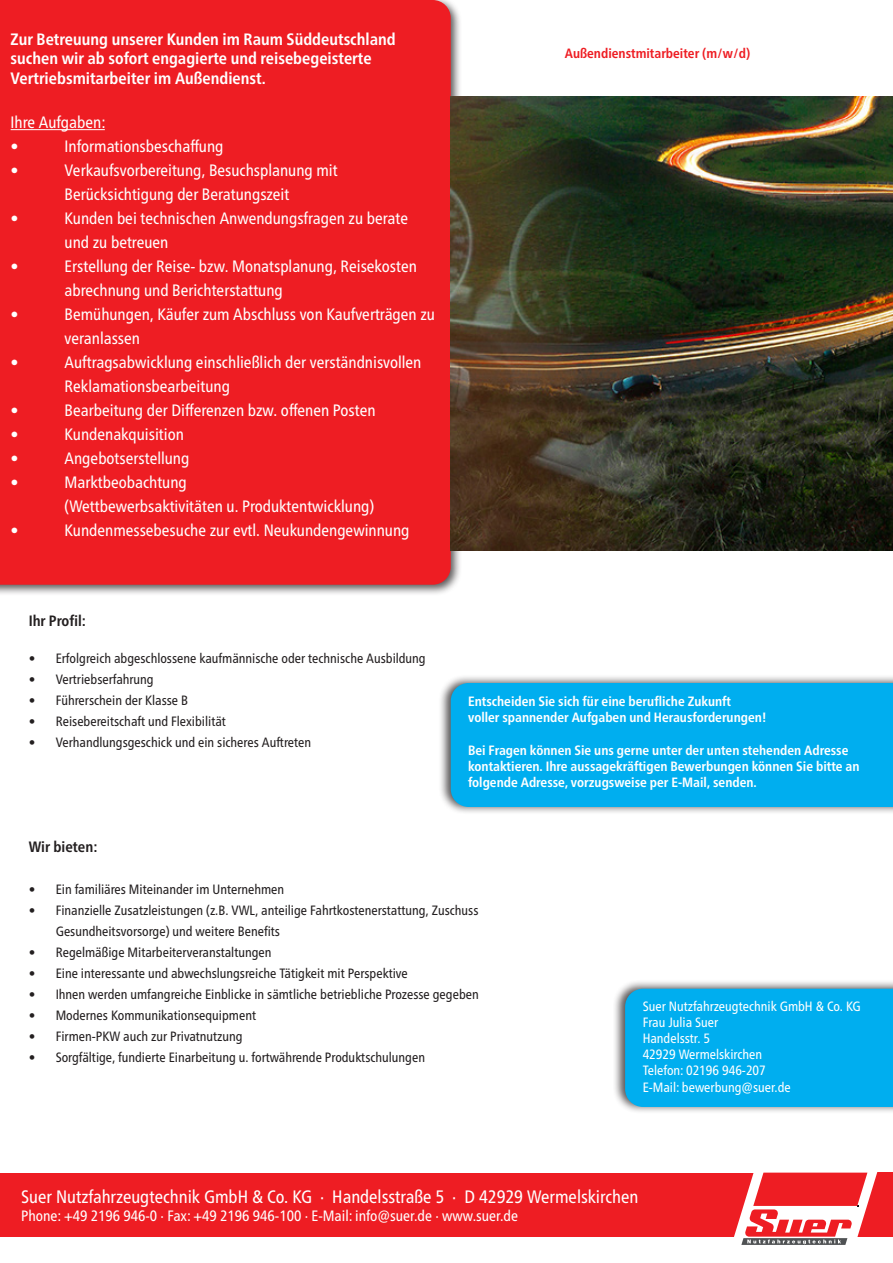
<style>
.page{position:relative;width:893px;height:1263px;background:#fff}
.page>*{position:absolute;margin:0;border:0;box-sizing:border-box;transform-origin:0 0}
.t1{font:condensed 18px "Frutiger Neue LTW1 G";color:#fff}
.t2{font:condensed 16.5px/24px "Frutiger Neue LTW1 G";color:#fff}
.t3{font:700 condensed 16.5px "Frutiger Neue LTW1 G";color:#fff}
.t4{font:condensed 15px "Frutiger Neue LTW1 G";color:#fff}
.t5{font:700 condensed 15px "Frutiger Neue LTW1 G";color:#231f20}
.t6{font:condensed 13.5px/21px "Frutiger Neue LTW1 G";color:#231f20}
.t7{font:700 condensed 13.5px "Frutiger Neue LTW1 G";color:#fff}
.t8{font:condensed 13.5px "Frutiger Neue LTW1 G";color:#fff}
.t9{font:700 condensed 13.5px "Frutiger Neue LTW1 G";color:#ee1d23}
</style>
<div class="page">
<div style="left:0;top:0;width:462px;height:596px;background:#231f20;opacity:.75"></div>
<div style="left:0;top:0;width:451px;height:585px;background:#ee1d23"></div>
<img style="left:451px;top:97px;width:442px;height:454px">
<div style="left:855px;top:1172px;width:38px;height:64px;background:#ee1d23"></div>
<div style="left:0;top:1172px;width:754px;height:64px;background:#ee1d23"></div>
<svg style="left:733px;top:1172px;width:145px;height:73px"></svg>
<hr style="left:11px;top:129px;width:94px;height:1px;background:#fff">
<div style="left:438px;top:674px;width:455px;height:140px;background:#231f20;opacity:.75"></div>
<div style="left:451px;top:683px;width:442px;height:124px;background:#00aeef"></div>
<div style="left:613px;top:979px;width:280px;height:135px;background:#231f20;opacity:.75"></div>
<div style="left:625px;top:989px;width:268px;height:118px;background:#00aeef"></div>
<p class="t3" style="left:11px;top:29px;width:387px">Zur Betreuung unserer Kunden im Raum Süddeutschland</p>
<p class="t3" style="left:11px;top:49px;width:363px">suchen wir ab sofort engagierte und reisebegeisterte</p>
<p class="t3" style="left:11px;top:69px;width:257px">Vertriebsmitarbeiter im Außendienst.</p>
<p class="t2" style="left:11px;top:110px;width:97px">Ihre Aufgaben:</p>
<p class="t2" style="left:11px;top:134px;width:10px">•</p>
<p class="t2" style="left:65px;top:134px;width:160px">Informationsbeschaffung</p>
<p class="t2" style="left:11px;top:158px;width:10px">•</p>
<p class="t2" style="left:65px;top:158px;width:275px">Verkaufsvorbereitung, Besuchsplanung mit<br>Berücksichtigung der Beratungszeit</p>
<p class="t2" style="left:11px;top:206px;width:10px">•</p>
<p class="t2" style="left:65px;top:206px;width:345px">Kunden bei technischen Anwendungsfragen zu berate</p>
<p class="t2" style="left:65px;top:230px;width:105px">und zu betreuen</p>
<p class="t2" style="left:11px;top:254px;width:10px">•</p>
<p class="t2" style="left:65px;top:254px;width:354px">Erstellung der Reise- bzw. Monatsplanung, Reisekosten abrechnung und Berichterstattung</p>
<p class="t2" style="left:11px;top:302px;width:10px">•</p>
<p class="t2" style="left:65px;top:302px;width:372px">Bemühungen, Käufer zum Abschluss von Kaufverträgen zu</p>
<p class="t2" style="left:65px;top:326px;width:77px">veranlassen</p>
<p class="t2" style="left:11px;top:350px;width:10px">•</p>
<p class="t2" style="left:65px;top:350px;width:358px">Auftragsabwicklung einschließlich der verständnisvollen<br>Reklamationsbearbeitung</p>
<p class="t2" style="left:11px;top:398px;width:10px">•</p>
<p class="t2" style="left:65px;top:398px;width:312px">Bearbeitung der Differenzen bzw. offenen Posten</p>
<p class="t2" style="left:11px;top:422px;width:10px">•</p>
<p class="t2" style="left:65px;top:422px;width:121px">Kundenakquisition</p>
<p class="t2" style="left:11px;top:446px;width:10px">•</p>
<p class="t2" style="left:65px;top:446px;width:126px">Angebotserstellung</p>
<p class="t2" style="left:11px;top:470px;width:10px">•</p>
<p class="t2" style="left:65px;top:470px;width:311px">Marktbeobachtung<br>(Wettbewerbsaktivitäten u. Produktentwicklung)</p>
<p class="t2" style="left:11px;top:518px;width:10px">•</p>
<p class="t2" style="left:65px;top:518px;width:346px">Kundenmessebesuche zur evtl. Neukundengewinnung</p>
<p class="t5" style="left:29px;top:611px;width:59px">Ihr Profil:</p>
<p class="t6" style="left:29px;top:647px;width:399px">• Erfolgreich abgeschlossene kaufmännische oder technische Ausbildung</p>
<p class="t6" style="left:29px;top:668px;width:127px">• Vertriebserfahrung</p>
<p class="t6" style="left:29px;top:689px;width:161px">• Führerschein der Klasse B</p>
<p class="t6" style="left:29px;top:710px;width:199px">• Reisebereitschaft und Flexibilität</p>
<p class="t6" style="left:29px;top:731px;width:284px">• Verhandlungsgeschick und ein sicheres Auftreten</p>
<p class="t9" style="left:565px;top:45px;width:187px">Außendienstmitarbeiter (m/w/d)</p>
<p class="t7" style="left:468px;top:693px;width:265px">Entscheiden Sie sich für eine berufliche Zukunft</p>
<p class="t7" style="left:468px;top:710px;width:300px">voller spannender Aufgaben und Herausforderungen!</p>
<p class="t7" style="left:468px;top:742px;width:382px">Bei Fragen können Sie uns gerne unter der unten stehenden Adresse</p>
<p class="t7" style="left:468px;top:758px;width:393px">kontaktieren. Ihre aussagekräftigen Bewerbungen können Sie bitte an</p>
<p class="t7" style="left:468px;top:774px;width:290px">folgende Adresse, vorzugsweise per E-Mail, senden.</p>
<p class="t5" style="left:29px;top:838px;width:70px">Wir bieten:</p>
<p class="t6" style="left:29px;top:878px;width:257px">• Ein familiäres Miteinander im Unternehmen</p>
<p class="t6" style="left:56px;top:899px;width:424px;text-indent:-27px">• Finanzielle Zusatzleistungen (z.B. VWL, anteilige Fahrtkostenerstattung, Zuschuss<br>Gesundheitsvorsorge) und weitere Benefits</p>
<p class="t6" style="left:29px;top:941px;width:244px">• Regelmäßige Mitarbeiterveranstaltungen</p>
<p class="t6" style="left:29px;top:962px;width:381px">• Eine interessante und abwechslungsreiche Tätigkeit mit Perspektive</p>
<p class="t6" style="left:29px;top:983px;width:452px">• Ihnen werden umfangreiche Einblicke in sämtliche betriebliche Prozesse gegeben</p>
<p class="t6" style="left:29px;top:1004px;width:229px">• Modernes Kommunikationsequipment</p>
<p class="t6" style="left:29px;top:1025px;width:216px">• Firmen-PKW auch zur Privatnutzung</p>
<p class="t6" style="left:29px;top:1046px;width:398px">• Sorgfältige, fundierte Einarbeitung u. fortwährende Produktschulungen</p>
<p class="t8" style="left:643px;top:998px;width:220px">Suer Nutzfahrzeugtechnik GmbH &amp; Co. KG</p>
<p class="t8" style="left:643px;top:1014px;width:77px">Frau Julia Suer</p>
<p class="t8" style="left:643px;top:1030px;width:69px">Handelsstr. 5</p>
<p class="t8" style="left:643px;top:1046px;width:121px">42929 Wermelskirchen</p>
<p class="t8" style="left:643px;top:1063px;width:125px">Telefon: 02196 946-207</p>
<p class="t8" style="left:643px;top:1079px;width:150px">E-Mail: bewerbung@suer.de</p>
<p class="t1" style="left:21px;top:1186px;width:619px">Suer Nutzfahrzeugtechnik GmbH &amp; Co. KG · Handelsstraße 5 · D 42929 Wermelskirchen</p>
<p class="t4" style="left:21px;top:1206px;width:498px">Phone: +49 2196 946-0 · Fax: +49 2196 946-100 · E-Mail: info@suer.de · www.suer.de</p>
</div>
